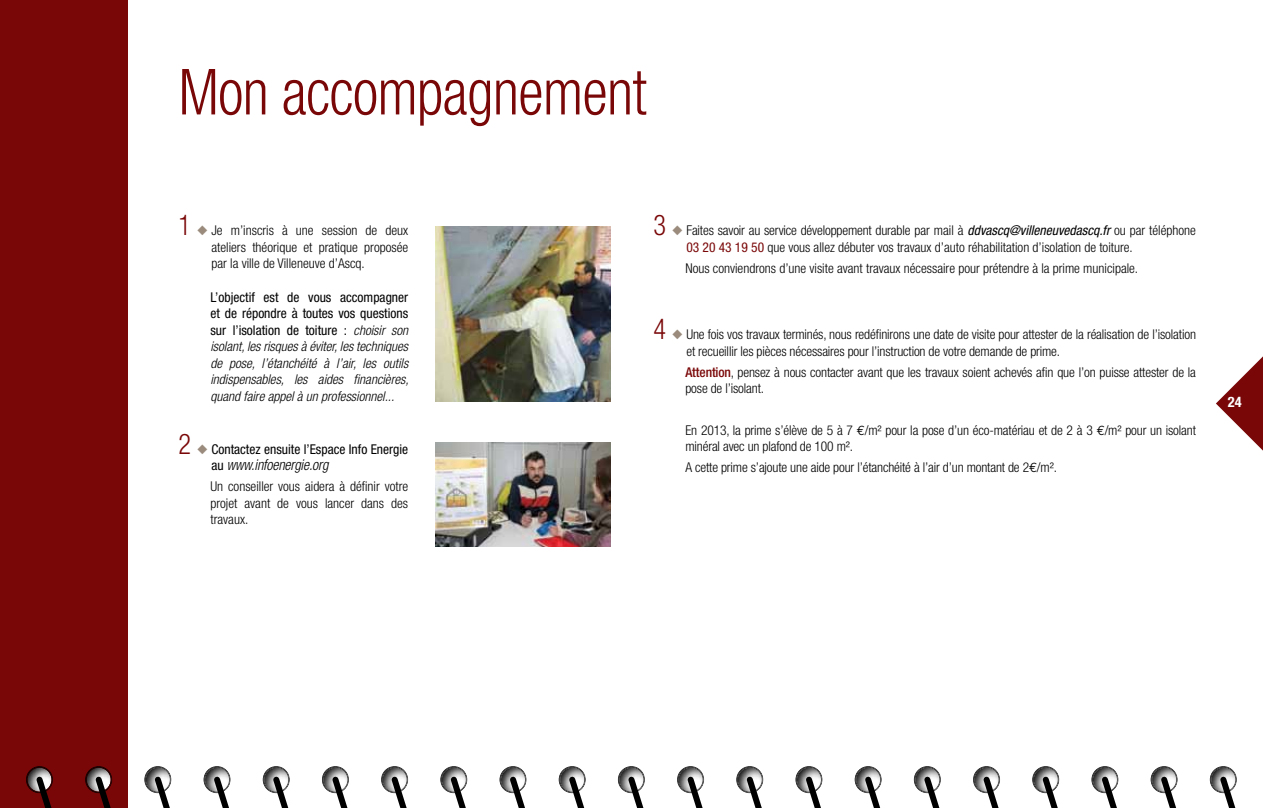
<style>
.page{position:relative;width:1263px;height:808px;background:#fff}
.page>*{position:absolute;margin:0;border:0;box-sizing:border-box;transform-origin:0 0}
.t1{font:300 condensed 63.6px "Helvetica Neue";letter-spacing:-.01em;color:#7a0708;scale:.92 1}
.t2{font:italic 300 condensed 15px "Helvetica Neue";letter-spacing:-.01em;color:#000;scale:.95 1}
.t3{font:700 condensed 14.4px "Helvetica Neue";color:#fff}
.t4{font:300 condensed 13.5px/16.5px "Helvetica Neue";letter-spacing:-.01em;color:#000}
.t5{font:italic 300 condensed 13.5px/16.5px "Helvetica Neue";color:#000;text-align:justify}
.t6{font:condensed 13.5px "Helvetica Neue";color:#000}
.s1{font-size:28.5px;color:#7a0708}
.s2{color:#9a8b7d}
.s3{font-weight:400;font-style:normal}
.s4{font-weight:300;font-size:28.5px;color:#7a0708}
.s5{font-weight:400;font-style:normal;font-size:13.5px}
.s6{font-weight:400;font-style:italic}
.s7{font-weight:400;color:#7a0708}
.s8{font-weight:500;color:#7a0708}
.s9{font-family:"Euro Mono";font-weight:400;font-stretch:normal}
</style>
<div class="page">
<svg style="left:1216px;top:356px;width:47px;height:95px"></svg>
<div style="left:0;top:0;width:128px;height:808px;background:#7a0708"></div>
<svg style="left:26px;top:766px;width:27px;height:42px"></svg>
<svg style="left:85px;top:766px;width:27px;height:42px"></svg>
<svg style="left:144px;top:766px;width:28px;height:42px"></svg>
<svg style="left:204px;top:766px;width:27px;height:42px"></svg>
<svg style="left:263px;top:766px;width:27px;height:42px"></svg>
<svg style="left:322px;top:766px;width:27px;height:42px"></svg>
<svg style="left:381px;top:766px;width:28px;height:42px"></svg>
<svg style="left:440px;top:766px;width:28px;height:42px"></svg>
<svg style="left:499px;top:766px;width:28px;height:42px"></svg>
<svg style="left:559px;top:766px;width:27px;height:42px"></svg>
<svg style="left:618px;top:766px;width:27px;height:42px"></svg>
<svg style="left:677px;top:766px;width:27px;height:42px"></svg>
<svg style="left:736px;top:766px;width:28px;height:42px"></svg>
<svg style="left:795px;top:766px;width:28px;height:42px"></svg>
<svg style="left:855px;top:766px;width:27px;height:42px"></svg>
<svg style="left:914px;top:766px;width:27px;height:42px"></svg>
<svg style="left:973px;top:766px;width:27px;height:42px"></svg>
<svg style="left:1032px;top:766px;width:28px;height:42px"></svg>
<svg style="left:1091px;top:766px;width:28px;height:42px"></svg>
<svg style="left:1151px;top:766px;width:27px;height:42px"></svg>
<svg style="left:1210px;top:766px;width:27px;height:42px"></svg>
<img style="left:436px;top:226px;width:174px;height:175px">
<img style="left:436px;top:442px;width:174px;height:105px">
<h1 class="t1" style="left:179px;top:55px;width:510px">Mon accompagnement</h1>
<p class="t4" style="left:211px;top:222px;width:198px;text-align:justify;text-indent:-33px"><span class="s1">1</span> <span class="s2">◆</span> Je m’inscris à une session de deux ateliers théorique et pratique proposée par la ville de Villeneuve d’Ascq.</p>
<p class="t5" style="left:210px;top:289px;width:200px"><span class="s3">L’objectif est de vous accompagner et de répondre à toutes vos questions sur l’isolation de toiture :</span> choisir son isolant, les risques à éviter, les techniques de pose, l’étanchéité à l’air, les outils indispensables, les aides financières, quand faire appel à un professionnel...</p>
<p class="t6" style="left:179px;top:441px;width:231px"><span class="s4">2</span> <span class="s2">◆</span> Contactez ensuite l’Espace Info Energie</p>
<p class="t2" style="left:211px;top:456px;width:125px"><span class="s5">au</span> www.infoenergie.org</p>
<p class="t4" style="left:210px;top:478px;width:199px;text-align:justify">Un conseiller vous aidera à définir votre projet avant de vous lancer dans des travaux.</p>
<p class="t4" style="left:686px;top:222px;width:511px;text-indent:-33px"><span class="s1">3</span> <span class="s2">◆</span> Faites savoir au service développement durable par mail à <span class="s6">ddvascq@villeneuvedascq.fr</span> ou par téléphone<br><span class="s7">03 20 43 19 50</span> que vous allez débuter vos travaux d’auto réhabilitation d’isolation de toiture.</p>
<p class="t4" style="left:685px;top:259px;width:454px">Nous conviendrons d’une visite avant travaux nécessaire pour prétendre à la prime municipale.</p>
<p class="t4" style="left:686px;top:326px;width:511px;text-indent:-33px"><span class="s1">4</span> <span class="s2">◆</span> Une fois vos travaux terminés, nous redéfinirons une date de visite pour attester de la réalisation de l’isolation et recueillir les pièces nécessaires pour l’instruction de votre demande de prime.</p>
<p class="t4" style="left:685px;top:363px;width:512px"><span class="s8">Attention</span>, pensez à nous contacter avant que les travaux soient achevés afin que l’on puisse attester de la pose de l’isolant.</p>
<p class="t4" style="left:685px;top:421px;width:512px">En 2013, la prime s’élève de 5 à 7 <span class="s9">€</span>/m² pour la pose d’un éco-matériau et de 2 à 3 <span class="s9">€</span>/m² pour un isolant minéral avec un plafond de 100 m².</p>
<p class="t4" style="left:685px;top:459px;width:373px">A cette prime s’ajoute une aide pour l’étanchéité à l’air d’un montant de 2<span class="s9">€</span>/m².</p>
<p class="t3" style="left:1228px;top:393px;width:15px">24</p>
</div>
